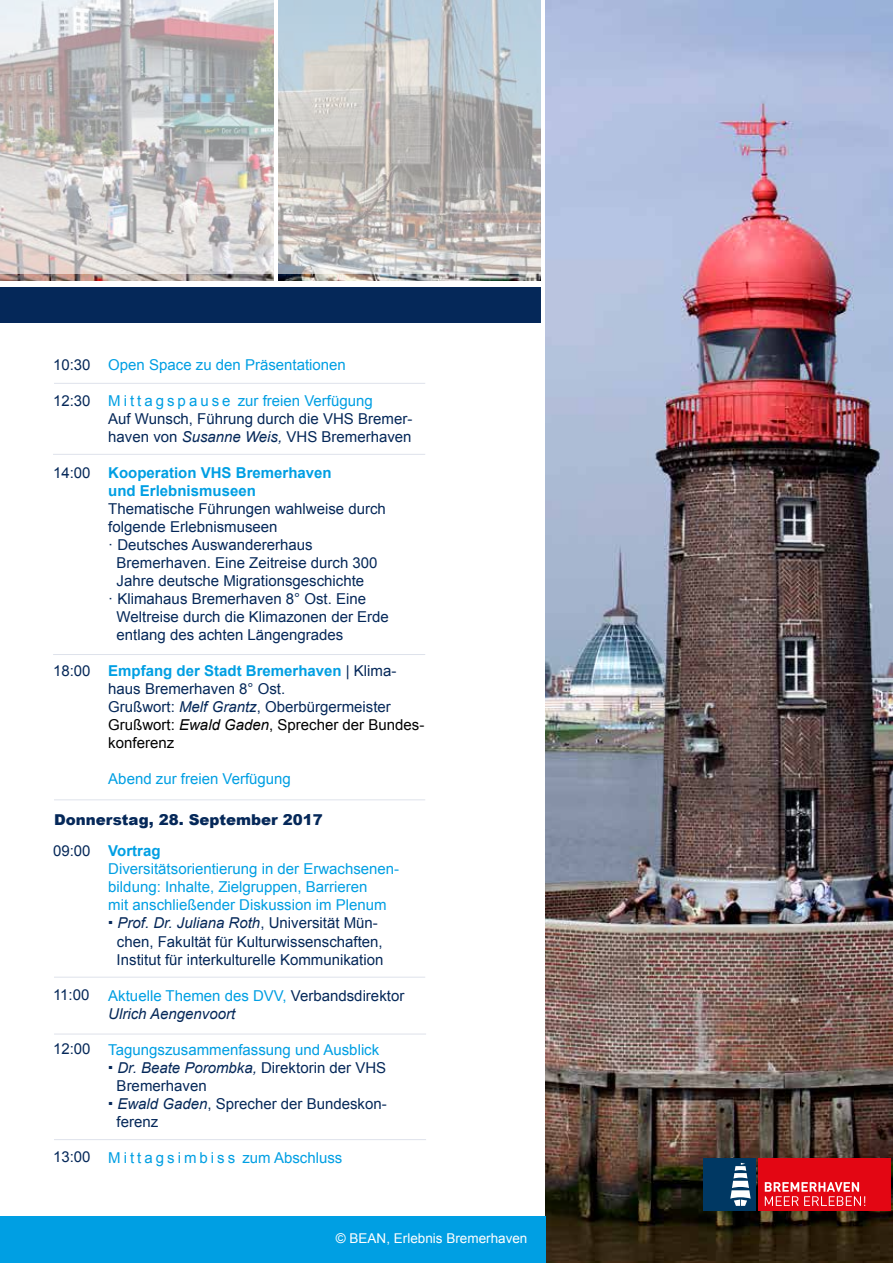
<style>
.page{position:relative;width:893px;height:1263px;background:#fff}
.page>*{position:absolute;margin:0;border:0;box-sizing:border-box;transform-origin:0 0}
.t1{font:15px/18px "Arial";color:#052859}
.t2{font:15px/18px "Arial";color:#009fe3}
.t3{font:italic 15px "Arial";color:#052859}
.t4{font:700 15px/18px "Arial";color:#009fe3}
.t5{font:900 15px "Arial";color:#052859}
.t6{font:15px "Arial";letter-spacing:.2em;color:#009fe3}
.t7{font:13.5px "Arial";color:#fff}
.s1{font-style:italic}
.s2{font-weight:700;color:#009fe3}
.s3{color:#000}
.s4{font-style:italic;color:#000}
.s5{font-weight:900;font-style:normal}
.s6{font-style:normal}
.s7{color:#052859}
.s8{font-style:italic;color:#052859}
.s9{font-weight:900}
</style>
<div class="page">
<img style="left:0;top:274px;width:274px;height:7px">
<hr style="left:54px;top:383px;width:371px;height:1px;background:#dee2eb">
<hr style="left:53px;top:654px;width:372px;height:1px;background:#dee2eb">
<hr style="left:54px;top:1034px;width:372px;height:1px;background:#dee2eb">
<hr style="left:54px;top:1139px;width:372px;height:1px;background:#dee2eb">
<hr style="left:54px;top:977px;width:371px;height:1px;background:#dee2eb">
<hr style="left:54px;top:799px;width:371px;height:1px;background:#dee2eb">
<hr style="left:53px;top:454px;width:372px;height:1px;background:#dee2eb">
<div style="left:0;top:287px;width:540px;height:35px;background:#052859"></div>
<img style="left:279px;top:274px;width:261px;height:6px">
<svg style="left:0;top:0;width:541px;height:274px;background:#c2c2c2"></svg>
<img style="left:545px;top:0;width:348px;height:1263px">
<div style="left:0;top:1216px;width:545px;height:47px;background:#009fe3"></div>
<div style="left:704px;top:1159px;width:52px;height:52px;background:#003863"></div>
<svg style="left:730px;top:1163px;width:21px;height:43px"></svg>
<div style="left:759px;top:1159px;width:132px;height:52px;background:#e30613"></div>
<svg style="left:765px;top:1182px;width:100px;height:24px"></svg>
<p class="t1" style="left:53px;top:356px;width:39px">10:30</p>
<p class="t1" style="left:53px;top:392px;width:39px">12:30</p>
<p class="t1" style="left:53px;top:464px;width:39px">14:00</p>
<p class="t1" style="left:53px;top:662px;width:39px">18:00</p>
<p class="t2" style="left:108px;top:356px;width:239px">Open Space zu den Präsentationen</p>
<p class="t2" style="left:108px;top:392px;width:266px">M i t t a g s p a u s e zur freien Verfügung</p>
<p class="t1" style="left:108px;top:410px;width:306px">Auf Wunsch, Führung durch die VHS Bremer&shy;haven von <span class="s1">Susanne Weis,</span> VHS Bremerhaven</p>
<p class="t4" style="left:108px;top:464px;width:225px">Kooperation VHS Bremerhaven und Erlebnismuseen</p>
<p class="t1" style="left:108px;top:500px;width:279px">Thematische Führungen wahlweise durch</p>
<p class="t1" style="left:108px;top:518px;width:171px">folgende Erlebnismuseen</p>
<p class="t1" style="left:108px;top:536px;width:206px">· Deutsches Auswandererhaus</p>
<p class="t1" style="left:117px;top:554px;width:262px">Bremerhaven. Eine Zeitreise durch 300</p>
<p class="t1" style="left:117px;top:572px;width:249px">Jahre deutsche Migrationsgeschichte</p>
<p class="t1" style="left:108px;top:590px;width:259px">· Klimahaus Bremerhaven 8° Ost. Eine</p>
<p class="t1" style="left:117px;top:608px;width:274px">Weltreise durch die Klimazonen der Erde</p>
<p class="t1" style="left:117px;top:626px;width:228px">entlang des achten Längengrades</p>
<p class="t1" style="left:108px;top:662px;width:317px"><span class="s2">Empfang der Stadt Bremerhaven</span> | Klima&shy;haus Bremerhaven 8° Ost.<br>Grußwort: <span class="s1">Melf Grantz</span>, Oberbürgermeister<br><span class="s3">Grußwort:</span> <span class="s4">Ewald Gaden</span><span class="s3">, Sprecher der Bundes&shy;konferenz</span></p>
<p class="t2" style="left:108px;top:770px;width:184px">Abend zur freien Verfügung</p>
<p class="t5" style="left:54px;top:809px;width:270px">Donnerstag, 28. September 2017</p>
<p class="t1" style="left:53px;top:842px;width:39px">09:00</p>
<p class="t1" style="left:53px;top:986px;width:38px">11:00</p>
<p class="t1" style="left:53px;top:1040px;width:39px">12:00</p>
<p class="t1" style="left:53px;top:1148px;width:39px">13:00</p>
<p class="t4" style="left:108px;top:842px;width:54px">Vortrag</p>
<p class="t2" style="left:108px;top:860px;width:292px">Diversitätsorientierung in der Erwachsenen-</p>
<p class="t2" style="left:108px;top:878px;width:261px">bildung: Inhalte, Zielgruppen, Barrieren</p>
<p class="t2" style="left:108px;top:896px;width:280px">mit anschließender Diskussion im Plenum</p>
<p class="t3" style="left:108px;top:913px;width:271px"><span class="s5">·</span> Prof. Dr. Juliana Roth<span class="s6">, Universität Mün-</span></p>
<p class="t1" style="left:117px;top:933px;width:267px">chen, Fakultät für Kulturwissenschaften,</p>
<p class="t1" style="left:117px;top:951px;width:268px">Institut für interkulturelle Kommunikation</p>
<p class="t2" style="left:108px;top:987px;width:297px">Aktuelle Themen des DVV, <span class="s7">Verbandsdirektor<br></span><span class="s8">Ulrich Aengenvoort</span></p>
<p class="t2" style="left:108px;top:1041px;width:272px">Tagungszusammenfassung und Ausblick</p>
<p class="t3" style="left:108px;top:1058px;width:279px"><span class="s5">·</span> Dr. Beate Porombka, <span class="s6">Direktorin der VHS</span></p>
<p class="t1" style="left:117px;top:1077px;width:92px">Bremerhaven</p>
<p class="t1" style="left:108px;top:1095px;width:280px"><span class="s9">·</span> <span class="s1">Ewald Gaden</span>, Sprecher der Bundeskon-</p>
<p class="t1" style="left:117px;top:1113px;width:43px">ferenz</p>
<p class="t6" style="left:108px;top:1148px;width:236px">Mittagsimbiss zum Abschluss</p>
<p class="t7" style="left:336px;top:1229px;width:193px">© BEAN, Erlebnis Bremerhaven</p>
</div>
